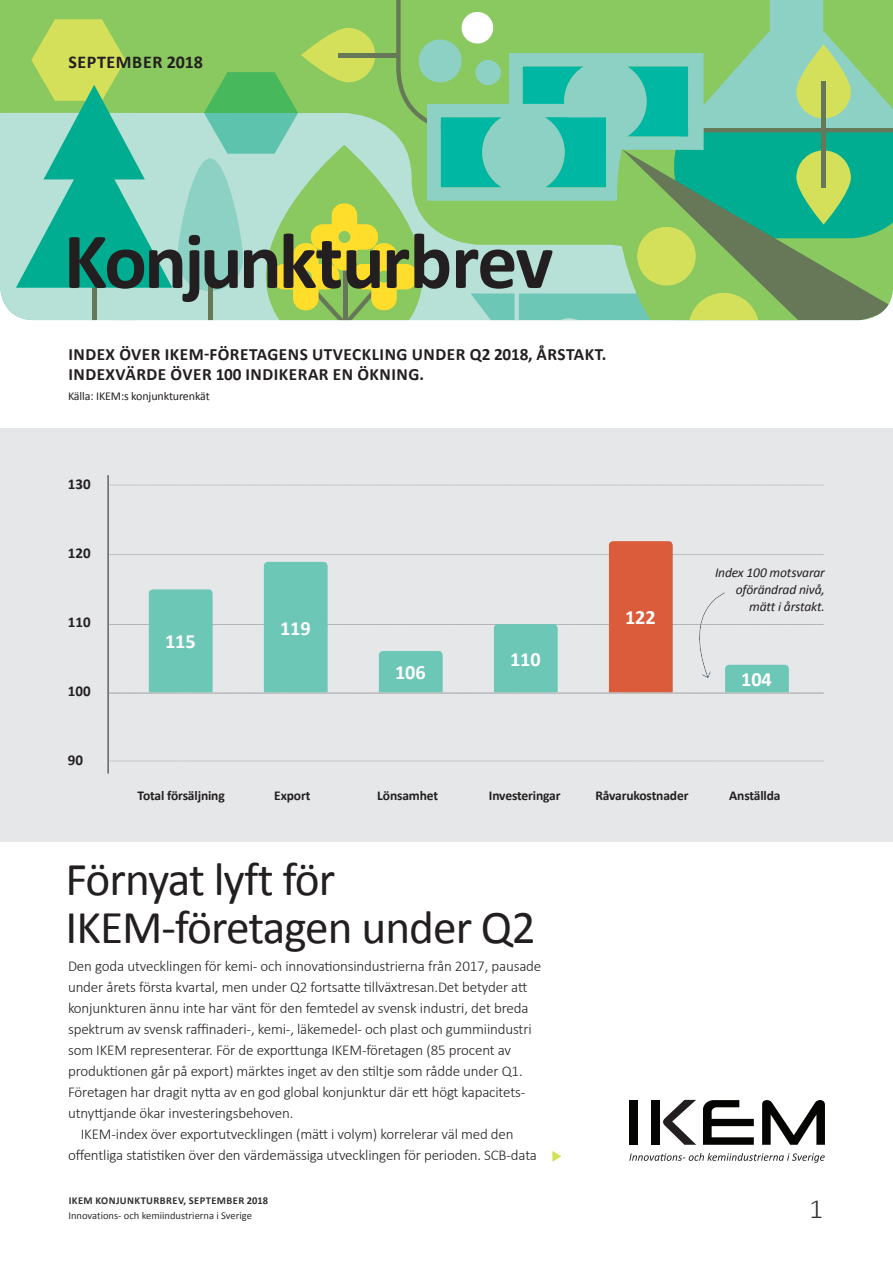
<style>
.page{position:relative;width:893px;height:1263px;background:#fff}
.page>*{position:absolute;margin:0;border:0;box-sizing:border-box;transform-origin:0 0}
.t1{font:700 79.8px "Calibri";letter-spacing:-.035em;color:#231f20}
.t2{font:47.25px/47.2px "Calibri";letter-spacing:-.02em;color:#231f20}
.t3{font:300 27.75px "Calibri";color:#312f30}
.t4{font:700 20.25px "Calibri";letter-spacing:-.005em;color:#fff}
.t5{font:700 18px "Calibri";letter-spacing:.035em;color:#231f20}
.Brödtext{font:700 17.25px/20.2px "Calibri";letter-spacing:.03em;color:#231f20}
.t6{font:300 15px/21px "Calibri";letter-spacing:-.01em;color:#231f20}
.Brödtext-2{font:700 15px "Calibri";color:#231f20}
.Brödtext-3{font:700 13.5px "Calibri";letter-spacing:-.01em;color:#231f20}
.Brödtext-4{font:italic 13.5px/17.2px "Calibri";letter-spacing:-.01em;color:#231f20;text-align:right}
.Brödtext-5{font:12px "Calibri";letter-spacing:-.01em;color:#231f20}
.t7{font:10.5px "Calibri";color:#312f30}
.t8{font:700 10.5px "Calibri";letter-spacing:.04em;color:#312f30}
</style>
<div class="page">
<svg style="left:0;top:0;width:204px;height:320px;background:#a4d6a5"></svg>
<svg style="left:177px;top:158px;width:66px;height:133px;background:#97d4c8"></svg>
<svg style="left:204px;top:0;width:689px;height:320px;background:#82c789"></svg>
<hr style="left:92px;top:180px;width:4px;height:140px;background:#667857">
<svg style="left:16px;top:19px;width:156px;height:269px;background:#6ec893"></svg>
<div style="left:629px;top:1100px;width:9px;height:45px;background:#040503"></div>
<div style="left:651px;top:1100px;width:9px;height:45px;background:#040503"></div>
<svg style="left:762px;top:1100px;width:63px;height:45px"></svg>
<svg style="left:663px;top:1100px;width:33px;height:45px"></svg>
<svg style="left:703px;top:1100px;width:51px;height:45px"></svg>
<svg style="left:629px;top:1153px;width:196px;height:10px"></svg>
<svg style="left:552px;top:1151px;width:9px;height:11px"></svg>
<div style="left:0;top:428px;width:893px;height:413px;background:#e6e7e9"></div>
<hr style="left:108px;top:475px;width:1px;height:298px;background:#231f20">
<div style="left:106px;top:553px;width:718px;height:5px;background:#fff;opacity:.12"></div>
<hr style="left:106px;top:623px;width:718px;height:4px;background:#fff;opacity:.12">
<div style="left:106px;top:691px;width:718px;height:5px;background:#fff;opacity:.12"></div>
<div style="left:106px;top:759px;width:718px;height:5px;background:#fff;opacity:.12"></div>
<div style="left:106px;top:483px;width:718px;height:5px;background:#fff;opacity:.12"></div>
<div style="left:149px;top:589px;width:64px;height:103px;background:#6cc7b6"></div>
<div style="left:264px;top:562px;width:64px;height:130px;background:#6cc7b6"></div>
<div style="left:379px;top:651px;width:64px;height:41px;background:#6cc7b6"></div>
<div style="left:494px;top:624px;width:64px;height:68px;background:#6cc7b6"></div>
<div style="left:609px;top:541px;width:64px;height:151px;background:#da5c3a"></div>
<svg style="left:698px;top:592px;width:91px;height:100px"></svg>
<p class="t5" style="left:68px;top:51px;width:136px">SEPTEMBER 2018</p>
<p class="t1" style="left:64px;top:212px;width:491px">Konjunkturbrev</p>
<p class="Brödtext" style="left:68px;top:343px;width:540px">INDEX ÖVER IKEM-FÖRETAGENS UTVECKLING UNDER Q2 2018, ÅRSTAKT.<br>INDEXVÄRDE ÖVER 100 INDIKERAR EN ÖKNING.</p>
<p class="Brödtext-5" style="left:68px;top:389px;width:143px">Källa: IKEM:s konjunkturenkät</p>
<p class="Brödtext-2" style="left:68px;top:475px;width:24px">130</p>
<p class="Brödtext-2" style="left:68px;top:544px;width:24px">120</p>
<p class="Brödtext-2" style="left:68px;top:613px;width:24px">110</p>
<p class="Brödtext-2" style="left:68px;top:682px;width:24px">100</p>
<p class="Brödtext-2" style="left:68px;top:751px;width:17px">90</p>
<p class="t4" style="left:165px;top:629px;width:32px">115</p>
<p class="t4" style="left:280px;top:615px;width:32px">119</p>
<p class="t4" style="left:395px;top:660px;width:32px">106</p>
<p class="t4" style="left:510px;top:646px;width:32px">110</p>
<p class="t4" style="left:625px;top:605px;width:32px">122</p>
<p class="Brödtext-4" style="left:715px;top:563px;width:111px">Index 100 motsvarar oförändrad nivå, mätt i årstakt.</p>
<p class="t4" style="left:741px;top:667px;width:32px">104</p>
<p class="Brödtext-3" style="left:138px;top:787px;width:89px">Total försäljning</p>
<p class="Brödtext-3" style="left:274px;top:787px;width:38px">Export</p>
<p class="Brödtext-3" style="left:377px;top:787px;width:62px">Lönsamhet</p>
<p class="Brödtext-3" style="left:489px;top:787px;width:73px">Investeringar</p>
<p class="Brödtext-3" style="left:595px;top:787px;width:95px">Råvarukostnader</p>
<p class="Brödtext-3" style="left:729px;top:787px;width:53px">Anställda</p>
<p class="t2" style="left:65px;top:854px;width:472px">Förnyat lyft för<br>IKEM-företagen under Q2</p>
<p class="t6" style="left:68px;top:955px;width:475px">Den goda utvecklingen för kemi- och innovationsindustrierna från 2017, pausade under årets första kvartal, men under Q2 fortsatte tillväxtresan.Det betyder att konjunkturen ännu inte har vänt för den femtedel av svensk industri, det breda spektrum av svensk raffinaderi-, kemi-, läkemedel- och plast och gummiindustri som IKEM representerar. För de exporttunga IKEM-företagen (85 procent av produktionen går på export) märktes inget av den stiltje som rådde under Q1.<br>Företagen har dragit nytta av en god global konjunktur där ett högt kapacitets&shy;utnyttjande ökar investeringsbehoven.</p>
<p class="t6" style="left:68px;top:1123px;width:470px;text-indent:13px">IKEM-index över exportutvecklingen (mätt i volym) korrelerar väl med den offentliga statistiken över den värdemässiga utvecklingen för perioden. SCB-data</p>
<p class="t8" style="left:69px;top:1194px;width:201px">IKEM KONJUNKTURBREV, SEPTEMBER 2018</p>
<p class="t7" style="left:68px;top:1209px;width:185px">Innovations- och kemiindustrierna i Sverige</p>
<p class="t3" style="left:809px;top:1191px;width:16px">1</p>
</div>
